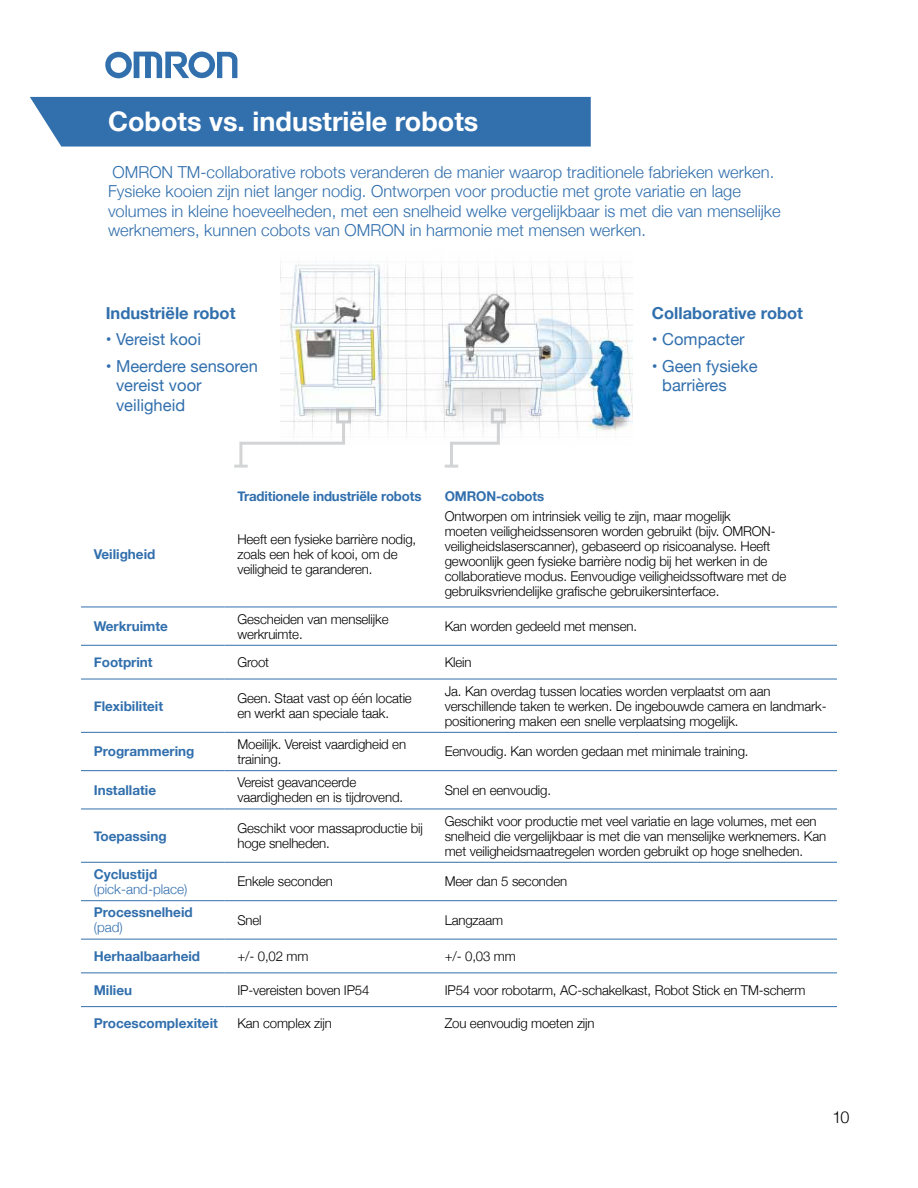
<style>
.page{position:relative;width:918px;height:1188px;background:#fff}
.page>*{position:absolute;margin:0;border:0;box-sizing:border-box;transform-origin:0 0}
.t1{font:700 27px "Helvetica Neue";color:#fff}
.t2{font:300 16.5px/19.5px "Helvetica Neue";color:#316fad}
.t3{font:16.5px/19.5px "Helvetica Neue";color:#316fad}
.t4{font:700 16.5px "Helvetica Neue";color:#316fad}
.t5{font:300 16.5px "Helvetica Neue";color:#000}
.t6{font:300 13.5px/15px "Helvetica Neue";letter-spacing:-.01em;color:#000}
.t7{font:700 13.5px "Helvetica Neue";color:#316fad}
.t8{font:300 13.5px "Helvetica Neue";color:#316fad}
</style>
<div class="page">
<svg style="left:105px;top:51px;width:132px;height:28px"></svg>
<div style="left:30px;top:97px;width:561px;height:50px;background:#316fad"></div>
<img style="left:280px;top:264px;width:353px;height:168px">
<svg style="left:81px;top:464px;width:756px;height:544px"></svg>
<hr style="left:81px;top:607px;width:144px;height:1px;background:#316fad">
<hr style="left:225px;top:607px;width:207px;height:1px;background:#316fad">
<hr style="left:432px;top:607px;width:405px;height:1px;background:#316fad">
<hr style="left:81px;top:645px;width:144px;height:1px;background:#316fad">
<hr style="left:225px;top:645px;width:207px;height:1px;background:#316fad">
<hr style="left:432px;top:645px;width:405px;height:1px;background:#316fad">
<hr style="left:81px;top:679px;width:144px;height:1px;background:#316fad">
<hr style="left:225px;top:679px;width:207px;height:1px;background:#316fad">
<hr style="left:432px;top:679px;width:405px;height:1px;background:#316fad">
<hr style="left:81px;top:732px;width:144px;height:1px;background:#316fad">
<hr style="left:225px;top:732px;width:207px;height:1px;background:#316fad">
<hr style="left:432px;top:732px;width:405px;height:1px;background:#316fad">
<hr style="left:81px;top:770px;width:144px;height:1px;background:#316fad">
<hr style="left:225px;top:770px;width:207px;height:1px;background:#316fad">
<hr style="left:432px;top:770px;width:405px;height:1px;background:#316fad">
<hr style="left:81px;top:809px;width:144px;height:1px;background:#316fad">
<hr style="left:225px;top:809px;width:207px;height:1px;background:#316fad">
<hr style="left:432px;top:809px;width:405px;height:1px;background:#316fad">
<hr style="left:81px;top:862px;width:144px;height:1px;background:#316fad">
<hr style="left:225px;top:862px;width:207px;height:1px;background:#316fad">
<hr style="left:432px;top:862px;width:405px;height:1px;background:#316fad">
<hr style="left:81px;top:900px;width:144px;height:1px;background:#316fad">
<hr style="left:225px;top:900px;width:207px;height:1px;background:#316fad">
<hr style="left:432px;top:900px;width:405px;height:1px;background:#316fad">
<hr style="left:81px;top:939px;width:144px;height:1px;background:#316fad">
<hr style="left:225px;top:939px;width:207px;height:1px;background:#316fad">
<hr style="left:432px;top:939px;width:405px;height:1px;background:#316fad">
<hr style="left:81px;top:973px;width:144px;height:1px;background:#316fad">
<hr style="left:225px;top:973px;width:207px;height:1px;background:#316fad">
<hr style="left:432px;top:973px;width:405px;height:1px;background:#316fad">
<hr style="left:81px;top:1006px;width:144px;height:1px;background:#316fad">
<hr style="left:225px;top:1006px;width:207px;height:1px;background:#316fad">
<hr style="left:432px;top:1006px;width:405px;height:1px;background:#316fad">
<div style="left:491px;top:408px;width:15px;height:15px;border:3px solid #a7a9ac"></div>
<svg style="left:445px;top:419px;width:56px;height:50px"></svg>
<svg style="left:238px;top:419px;width:109px;height:50px"></svg>
<div style="left:336px;top:408px;width:15px;height:15px;border:3px solid #a7a9ac"></div>
<hr style="left:234px;top:465px;width:14px;height:3px;background:#a7a9ac">
<h1 class="t1" style="left:108px;top:100px;width:372px">Cobots vs. industriële robots</h1>
<p class="t2" style="left:108px;top:161px;width:674px">OMRON TM-collaborative robots veranderen de manier waarop traditionele fabrieken werken.<br>Fysieke kooien zijn niet langer nodig. Ontworpen voor productie met grote variatie en lage volumes in kleine hoeveelheden, met een snelheid welke vergelijkbaar is met die van menselijke werknemers, kunnen cobots van OMRON in harmonie met mensen werken.</p>
<p class="t4" style="left:106px;top:300px;width:131px">Industriële robot</p>
<p class="t3" style="left:106px;top:331px;width:97px">• Vereist kooi</p>
<p class="t3" style="left:116px;top:357px;width:143px;text-indent:-10px">• Meerdere sensoren vereist voor veiligheid</p>
<p class="t7" style="left:237px;top:486px;width:186px">Traditionele industriële robots</p>
<p class="t7" style="left:445px;top:486px;width:101px">OMRON-cobots</p>
<p class="t4" style="left:652px;top:300px;width:153px">Collaborative robot</p>
<p class="t3" style="left:652px;top:331px;width:94px">• Compacter</p>
<p class="t3" style="left:662px;top:357px;width:97px;text-indent:-10px">• Geen fysieke barrières</p>
<p class="t7" style="left:94px;top:543px;width:63px">Veiligheid</p>
<p class="t6" style="left:237px;top:530px;width:180px">Heeft een fysieke barrière nodig, zoals een hek of kooi, om de veiligheid te garanderen.</p>
<p class="t6" style="left:445px;top:508px;width:343px">Ontworpen om intrinsiek veilig te zijn, maar mogelijk<br>moeten veiligheidssensoren worden gebruikt (bijv. OMRON&shy;veiligheidslaserscanner), gebaseerd op risicoanalyse. Heeft gewoonlijk geen fysieke barrière nodig bij het werken in de collaboratieve modus. Eenvoudige veiligheidssoftware met de gebruiksvriendelijke grafische gebruikersinterface.</p>
<p class="t7" style="left:94px;top:616px;width:76px">Werkruimte</p>
<p class="t6" style="left:237px;top:610px;width:153px">Gescheiden van menselijke werkruimte.</p>
<p class="t6" style="left:445px;top:618px;width:194px">Kan worden gedeeld met mensen.</p>
<p class="t7" style="left:94px;top:652px;width:60px">Footprint</p>
<p class="t6" style="left:237px;top:654px;width:33px">Groot</p>
<p class="t6" style="left:445px;top:654px;width:28px">Klein</p>
<p class="t7" style="left:94px;top:695px;width:71px">Flexibiliteit</p>
<p class="t6" style="left:237px;top:690px;width:176px">Geen. Staat vast op één locatie en werkt aan speciale taak.</p>
<p class="t6" style="left:445px;top:682px;width:383px">Ja. Kan overdag tussen locaties worden verplaatst om aan verschillende taken te werken. De ingebouwde camera en landmark&shy;positionering maken een snelle verplaatsing mogelijk.</p>
<p class="t7" style="left:94px;top:741px;width:102px">Programmering</p>
<p class="t6" style="left:237px;top:736px;width:170px">Moeilijk. Vereist vaardigheid en training.</p>
<p class="t6" style="left:445px;top:743px;width:305px">Eenvoudig. Kan worden gedaan met minimale training.</p>
<p class="t7" style="left:94px;top:779px;width:64px">Installatie</p>
<p class="t6" style="left:237px;top:774px;width:167px">Vereist geavanceerde vaardigheden en is tijdrovend.</p>
<p class="t6" style="left:445px;top:781px;width:108px">Snel en eenvoudig.</p>
<p class="t7" style="left:94px;top:825px;width:74px">Toepassing</p>
<p class="t6" style="left:237px;top:820px;width:187px">Geschikt voor massaproductie bij hoge snelheden.</p>
<p class="t6" style="left:445px;top:812px;width:383px">Geschikt voor productie met veel variatie en lage volumes, met een snelheid die vergelijkbaar is met die van menselijke werknemers. Kan met veiligheidsmaatregelen worden gebruikt op hoge snelheden.</p>
<p class="t7" style="left:94px;top:864px;width:65px">Cyclustijd</p>
<p class="t8" style="left:94px;top:878px;width:95px">(pick-and-place)</p>
<p class="t6" style="left:237px;top:873px;width:97px">Enkele seconden</p>
<p class="t6" style="left:445px;top:873px;width:124px">Meer dan 5 seconden</p>
<p class="t7" style="left:94px;top:902px;width:100px">Processnelheid</p>
<p class="t8" style="left:94px;top:917px;width:31px">(pad)</p>
<p class="t6" style="left:237px;top:912px;width:26px">Snel</p>
<p class="t6" style="left:445px;top:912px;width:60px">Langzaam</p>
<p class="t7" style="left:94px;top:946px;width:108px">Herhaalbaarheid</p>
<p class="t6" style="left:237px;top:948px;width:73px">+/- 0,02 mm</p>
<p class="t6" style="left:445px;top:948px;width:73px">+/- 0,03 mm</p>
<p class="t7" style="left:94px;top:979px;width:40px">Milieu</p>
<p class="t6" style="left:237px;top:981px;width:134px">IP-vereisten boven IP54</p>
<p class="t6" style="left:445px;top:981px;width:362px">IP54 voor robotarm, AC-schakelkast, Robot Stick en TM-scherm</p>
<p class="t7" style="left:94px;top:1013px;width:126px">Procescomplexiteit</p>
<p class="t6" style="left:237px;top:1015px;width:96px">Kan complex zijn</p>
<p class="t6" style="left:445px;top:1015px;width:151px">Zou eenvoudig moeten zijn</p>
<p class="t5" style="left:832px;top:1104px;width:19px">10</p>
</div>
